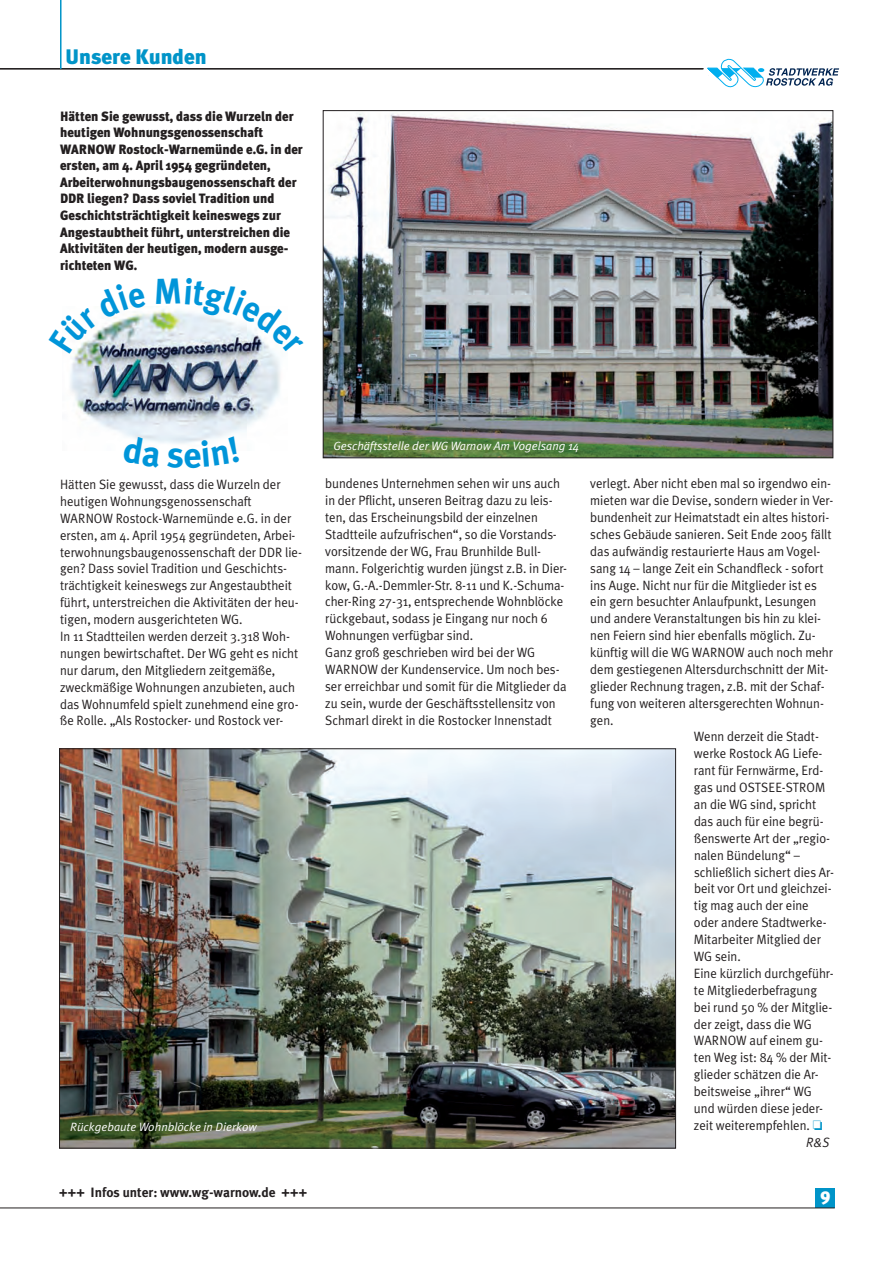
<style>
.page{position:relative;width:893px;height:1263px;background:#fff}
.page>*{position:absolute;margin:0;border:0;box-sizing:border-box;transform-origin:0 0}
.t1{font:900 21px "Meta Plus";color:#0094c8}
.t2{font:900 18px "Meta Plus";color:#fff}
.t3{font:13.5px/17px "Meta Plus Normal";color:#231f20;scale:.95 1}
.t4{font:900 13.5px/16.5px "Meta Plus";color:#231f20;scale:.95 1}
.t5{font:700 13.5px "Meta Plus";color:#231f20}
.t6{font:italic 13.5px "Meta Plus Normal";color:#231f20;scale:.95 1}
.t7{font:italic 12px "Meta Plus Normal";color:#fff}
.s1{color:#0094c8}
</style>
<div class="page">
<div style="left:816px;top:1188px;width:19px;height:19px;background:#0094c8"></div>
<svg style="left:694px;top:58px;width:145px;height:30px"></svg>
<hr style="left:0;top:1207px;width:835px;height:1px;background:#231f20">
<hr style="left:0;top:68px;width:704px;height:1px;background:#231f20">
<hr style="left:60px;top:0;width:2px;height:69px;background:#0094c8">
<img style="left:325px;top:113px;width:506px;height:343px">
<img style="left:61px;top:750px;width:613px;height:396px">
<img style="left:70px;top:311px;width:210px;height:132px">
<svg style="left:122px;top:435px;width:38px;height:8px"></svg>
<svg style="left:167px;top:436px;width:72px;height:8px"></svg>
<img style="left:70px;top:311px;width:76px;height:42px">
<img style="left:156px;top:306px;width:124px;height:49px">
<h1 class="t1" style="left:65px;top:45px;width:143px">Unsere Kunden</h1>
<p class="t4" style="left:60px;top:108px;width:257px">Hätten Sie gewusst, dass die Wurzeln der heutigen Wohnungsgenossenschaft WARNOW Rostock-Warnemünde e.G. in der ersten, am 4. April 1954 gegründeten, Arbeiterwohnungsbaugenossenschaft der DDR liegen? Dass soviel Tradition und Geschichtsträchtigkeit keineswegs zur Angestaubtheit führt, unterstreichen die Aktivitäten der heutigen, modern ausge&shy;richteten WG.</p>
<p class="t7" style="left:334px;top:439px;width:247px">Geschäftsstelle der WG Warnow Am Vogelsang 14</p>
<p class="t3" style="left:60px;top:476px;width:256px">Hätten Sie gewusst, dass die Wurzeln der heutigen Wohnungsgenossenschaft WARNOW Rostock-Warnemünde e.G. in der ersten, am 4. April 1954 gegründeten, Arbei&shy;terwohnungsbaugenossenschaft der DDR lie&shy;gen? Dass soviel Tradition und Geschichts&shy;trächtigkeit keineswegs zur Angestaubtheit führt, unterstreichen die Aktivitäten der heu&shy;tigen, modern ausgerichteten WG.<br>In 11 Stadtteilen werden derzeit 3.318 Woh&shy;nungen bewirtschaftet. Der WG geht es nicht nur darum, den Mitgliedern zeitgemäße, zweckmäßige Wohnungen anzubieten, auch das Wohnumfeld spielt zunehmend eine gro&shy;ße Rolle. „Als Rostocker- und Rostock ver-</p>
<p class="t3" style="left:325px;top:475px;width:256px">bundenes Unternehmen sehen wir uns auch in der Pflicht, unseren Beitrag dazu zu leis&shy;ten, das Erscheinungsbild der einzelnen Stadtteile aufzufrischen“, so die Vorstands&shy;vorsitzende der WG, Frau Brunhilde Bull&shy;mann. Folgerichtig wurden jüngst z.B. in Dier&shy;kow, G.-A.-Demmler-Str. 8-11 und K.-Schuma&shy;cher-Ring 27-31, entsprechende Wohnblöcke rückgebaut, sodass je Eingang nur noch 6<br>Wohnungen verfügbar sind.<br>Ganz groß geschrieben wird bei der WG WARNOW der Kundenservice. Um noch bes&shy;ser erreichbar und somit für die Mitglieder da zu sein, wurde der Geschäftsstellensitz von Schmarl direkt in die Rostocker Innenstadt</p>
<p class="t3" style="left:590px;top:475px;width:255px">verlegt. Aber nicht eben mal so irgendwo ein-</p>
<p class="t3" style="left:590px;top:492px;width:257px">mieten war die Devise, sondern wieder in Ver-</p>
<p class="t3" style="left:590px;top:509px;width:253px">bundenheit zur Heimatstadt ein altes histori-</p>
<p class="t3" style="left:590px;top:525px;width:256px">sches Gebäude sanieren. Seit Ende 2005 fällt</p>
<p class="t3" style="left:590px;top:542px;width:244px">das aufwändig restaurierte Haus am Vogel-</p>
<p class="t3" style="left:590px;top:559px;width:247px">sang 14 – lange Zeit ein Schandfleck - sofort</p>
<p class="t3" style="left:590px;top:576px;width:240px">ins Auge. Nicht nur für die Mitglieder ist es</p>
<p class="t3" style="left:590px;top:593px;width:240px">ein gern besuchter Anlaufpunkt, Lesungen</p>
<p class="t3" style="left:590px;top:610px;width:244px">und andere Veranstaltungen bis hin zu klei-</p>
<p class="t3" style="left:590px;top:627px;width:239px">nen Feiern sind hier ebenfalls möglich. Zu-</p>
<p class="t3" style="left:590px;top:644px;width:257px">künftig will die WG WARNOW auch noch mehr</p>
<p class="t3" style="left:590px;top:660px;width:252px">dem gestiegenen Altersdurchschnitt der Mit-</p>
<p class="t3" style="left:590px;top:677px;width:248px">glieder Rechnung tragen, z.B. mit der Schaf-</p>
<p class="t3" style="left:590px;top:694px;width:247px">fung von weiteren altersgerechten Wohnun-</p>
<p class="t3" style="left:590px;top:711px;width:26px">gen.</p>
<p class="t3" style="left:694px;top:728px;width:133px">Wenn derzeit die Stadt-</p>
<p class="t3" style="left:694px;top:745px;width:137px">werke Rostock AG Liefe-</p>
<p class="t3" style="left:694px;top:762px;width:138px">rant für Fernwärme, Erd-</p>
<p class="t3" style="left:694px;top:779px;width:140px">gas und OSTSEE-STROM</p>
<p class="t3" style="left:694px;top:795px;width:130px">an die WG sind, spricht</p>
<p class="t3" style="left:694px;top:812px;width:138px">das auch für eine begrü-</p>
<p class="t3" style="left:694px;top:829px;width:145px">ßenswerte Art der „regio-</p>
<p class="t3" style="left:694px;top:846px;width:113px">nalen Bündelung“ –</p>
<p class="t3" style="left:694px;top:863px;width:149px">schließlich sichert dies Ar-</p>
<p class="t3" style="left:694px;top:880px;width:146px">beit vor Ort und gleichzei-</p>
<p class="t3" style="left:694px;top:897px;width:122px">tig mag auch der eine</p>
<p class="t3" style="left:694px;top:914px;width:141px">oder andere Stadtwerke-</p>
<p class="t3" style="left:694px;top:930px;width:135px">Mitarbeiter Mitglied der</p>
<p class="t3" style="left:694px;top:947px;width:51px">WG sein.</p>
<p class="t3" style="left:694px;top:964px;width:149px">Eine kürzlich durchgeführ-</p>
<p class="t3" style="left:694px;top:981px;width:131px">te Mitgliederbefragung</p>
<p class="t3" style="left:694px;top:998px;width:147px">bei rund 50 % der Mitglie-</p>
<p class="t3" style="left:694px;top:1015px;width:126px">der zeigt, dass die WG</p>
<p class="t3" style="left:694px;top:1032px;width:137px">WARNOW auf einem gu-</p>
<p class="t3" style="left:694px;top:1049px;width:146px">ten Weg ist: 84 % der Mit-</p>
<p class="t3" style="left:694px;top:1065px;width:133px">glieder schätzen die Ar-</p>
<p class="t3" style="left:694px;top:1082px;width:126px">beitsweise „ihrer“ WG</p>
<p class="t3" style="left:694px;top:1099px;width:137px">und würden diese jeder-</p>
<p class="t3" style="left:694px;top:1116px;width:137px">zeit weiterempfehlen. <span class="s1">❏</span></p>
<p class="t6" style="left:806px;top:1134px;width:26px">R&amp;S</p>
<p class="t7" style="left:70px;top:1120px;width:188px">Rückgebaute Wohnblöcke in Dierkow</p>
<p class="t5" style="left:59px;top:1184px;width:249px">+++ Infos unter: www.wg-warnow.de +++</p>
<h2 class="t2" style="left:820px;top:1184px;width:12px">9</h2>
</div>
